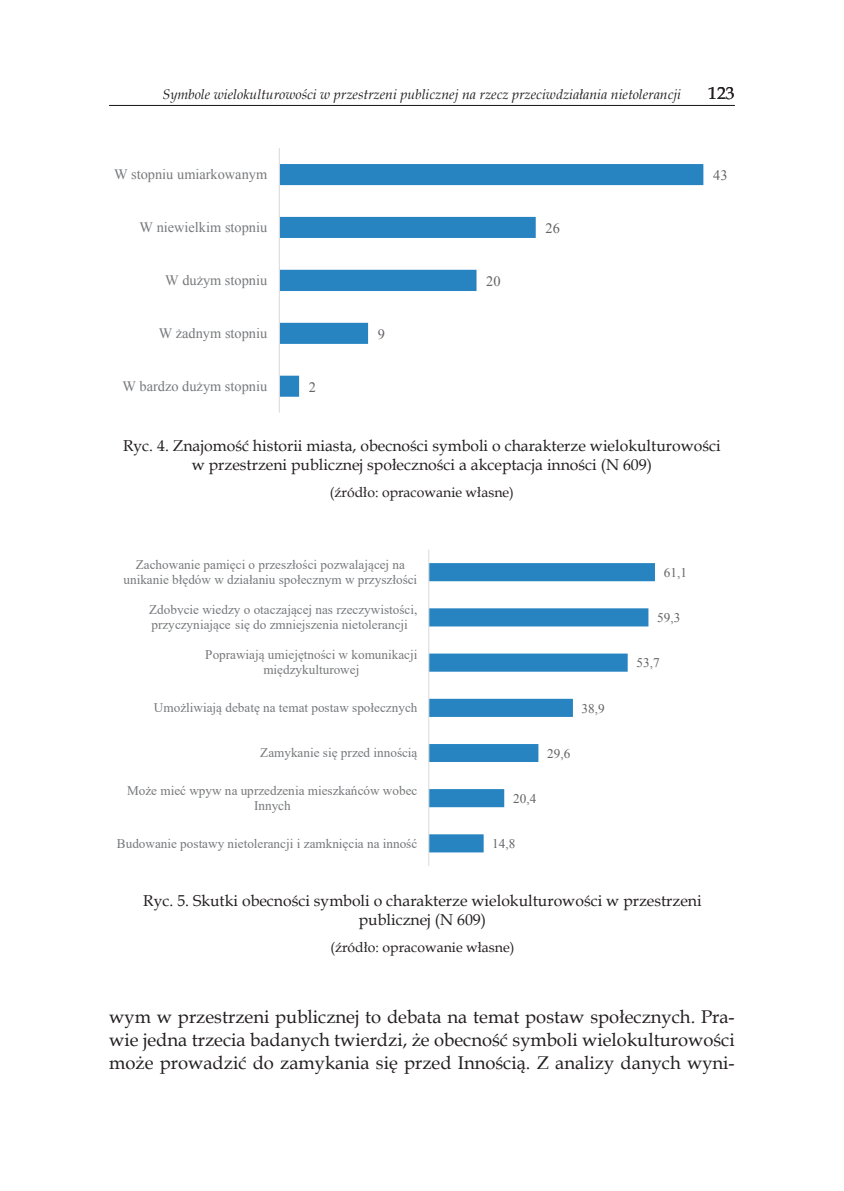
<style>
.page{position:relative;width:844px;height:1191px;background:#fff}
.page>*{position:absolute;margin:0;border:0;box-sizing:border-box;transform-origin:0 0}
.t1{font:18.38px/23.1px "Book Antiqua";color:#231f20;text-align:justify}
.t2{font:17.5px "Book Antiqua";color:#231f20}
.t3{font:15.75px/19.2px "Book Antiqua";color:#231f20;text-align:center}
.t4{font:14.35px "Times New Roman";color:#76787b}
.t5{font:14.35px "Times New Roman";color:#636366}
.t6{font:italic 14px "Book Antiqua";color:#231f20}
.t7{font:14px "Book Antiqua";color:#231f20}
.t8{font:13.12px/15.2px "Times New Roman";color:#76787b;text-align:center}
.t9{font:13.12px "Times New Roman";letter-spacing:.005em;color:#636366}
</style>
<div class="page">
<hr style="left:109px;top:105px;width:625px;height:1px;background:#231f20">
<svg style="left:279px;top:148px;width:425px;height:265px"></svg>
<svg style="left:428px;top:549px;width:227px;height:317px"></svg>
<p class="t6" style="left:162px;top:85px;width:520px">Symbole wielokulturowości w przestrzeni publicznej na rzecz przeciwdziałania nietolerancji</p>
<h2 class="t2" style="left:708px;top:81px;width:28px">123</h2>
<p class="t4" style="left:114px;top:165px;width:155px">W stopniu umiarkowanym</p>
<p class="t5" style="left:713px;top:165px;width:16px">43</p>
<p class="t4" style="left:139px;top:218px;width:129px">W niewielkim stopniu</p>
<p class="t5" style="left:545px;top:218px;width:16px">26</p>
<p class="t4" style="left:165px;top:270px;width:104px">W dużym stopniu</p>
<p class="t5" style="left:486px;top:271px;width:16px">20</p>
<p class="t4" style="left:159px;top:323px;width:110px">W żadnym stopniu</p>
<p class="t5" style="left:377px;top:324px;width:9px">9</p>
<p class="t4" style="left:122px;top:376px;width:146px">W bardzo dużym stopniu</p>
<p class="t5" style="left:308px;top:377px;width:9px">2</p>
<p class="t3" style="left:123px;top:435px;width:599px">Ryc. 4. Znajomość historii miasta, obecności symboli o charakterze wielokulturowości w przestrzeni publicznej społeczności a akceptacja inności (N 609)</p>
<p class="t7" style="left:330px;top:483px;width:185px">(źródło: opracowanie własne)</p>
<p class="t8" style="left:123px;top:556px;width:295px">Zachowanie pamięci o przeszłości pozwalającej na unikanie błędów w działaniu społecznym w przyszłości</p>
<p class="t8" style="left:151px;top:617px;width:81px">przyczyniające</p>
<p class="t8" style="left:149px;top:601px;width:270px">Zdobycie wiedzy o otaczającej nas rzeczywistości, przyczyniając się do zmniejszenia nietolerancji</p>
<p class="t8" style="left:205px;top:647px;width:213px">Poprawiają umiejętności w komunikacji międzykulturowej</p>
<p class="t8" style="left:154px;top:699px;width:265px">Umożliwiają debatę na temat postaw społecznych</p>
<p class="t8" style="left:260px;top:744px;width:159px">Zamykanie się przed innością</p>
<p class="t8" style="left:127px;top:782px;width:291px">Może mieć wpyw na uprzedzenia mieszkańców wobec<br>Innych</p>
<p class="t8" style="left:117px;top:835px;width:302px">Budowanie postawy nietolerancji i zamknięcia na inność</p>
<p class="t9" style="left:581px;top:699px;width:25px">38,9</p>
<p class="t9" style="left:547px;top:744px;width:25px">29,6</p>
<p class="t9" style="left:513px;top:789px;width:25px">20,4</p>
<p class="t9" style="left:492px;top:835px;width:25px">14,8</p>
<p class="t9" style="left:663px;top:564px;width:25px">61,1</p>
<p class="t9" style="left:657px;top:609px;width:25px">59,3</p>
<p class="t9" style="left:636px;top:654px;width:25px">53,7</p>
<p class="t3" style="left:143px;top:890px;width:560px">Ryc. 5. Skutki obecności symboli o charakterze wielokulturowości w przestrzeni publicznej (N 609)</p>
<p class="t7" style="left:330px;top:937px;width:185px">(źródło: opracowanie własne)</p>
<h1 class="t1" style="left:109px;top:1005px;width:627px">wym w przestrzeni publicznej to debata na temat postaw społecznych. Pra&shy;wie jedna trzecia badanych twierdzi, że obecność symboli wielokulturowości może prowadzić do zamykania się przed Innością. Z analizy danych wyni-</h1>
</div>
